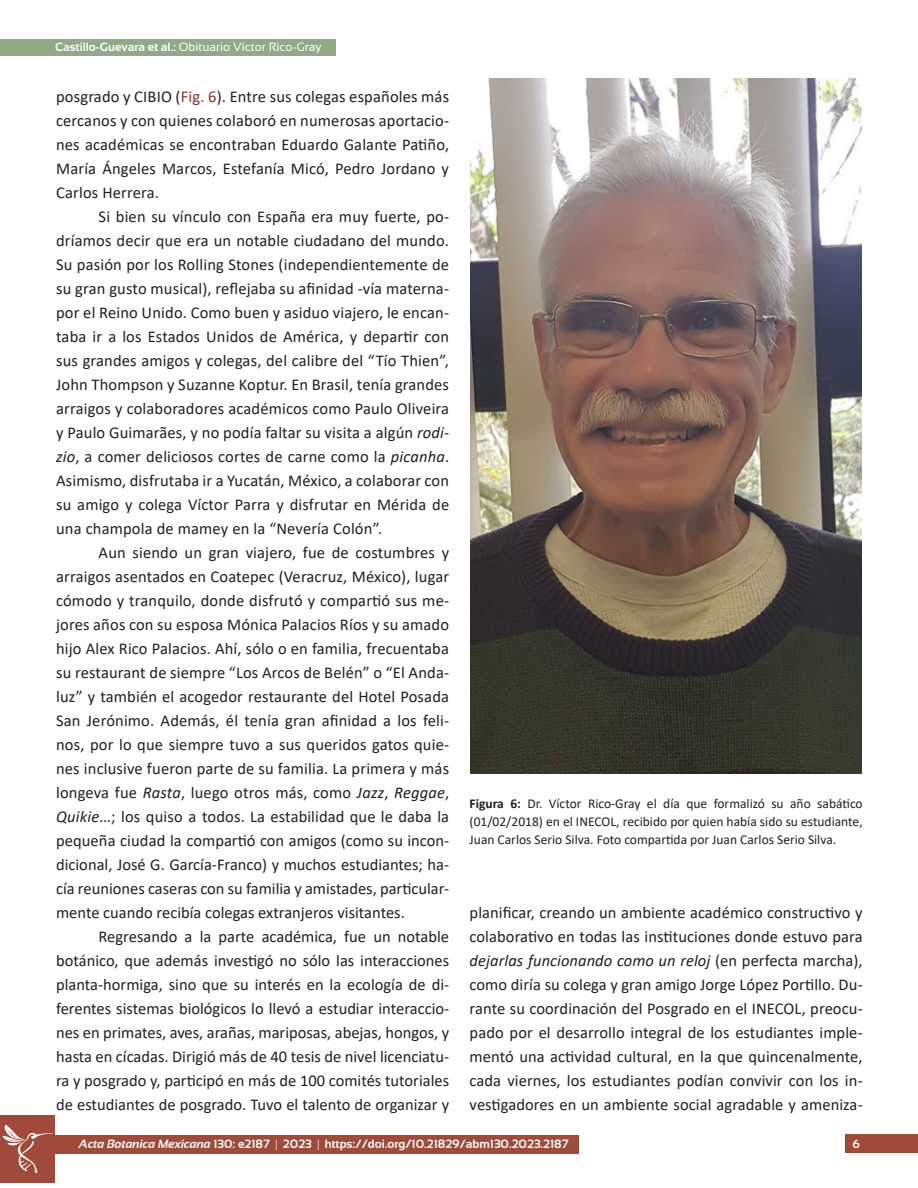
<style>
.page{position:relative;width:918px;height:1188px;background:#fff}
.page>*{position:absolute;margin:0;border:0;box-sizing:border-box;transform-origin:0 0}
.textobase{font:16.5px/24px "Calibri";color:#231f20;text-align:justify}
.piefigura{font:13.5px/18px "Calibri";color:#231f20;text-align:justify}
.t1{font:700 12px "Sansation";color:#fff}
.t2{font:12px "Sansation";color:#fff}
.t3{font:italic 700 12px "Sansation";color:#fff}
.s1{font-weight:700}
.s2{color:#853427}
.s3{font-style:italic}
.s4{font-weight:300}
</style>
<div class="page">
<div style="left:846px;top:1134px;width:72px;height:19px;background:#a04a3a"></div>
<div style="left:0;top:39px;width:336px;height:16px;background:#91a987"></div>
<div style="left:0;top:1135px;width:578px;height:19px;background:#a04a3a"></div>
<div style="left:0;top:1115px;width:55px;height:67px;background:#a14a3b"></div>
<svg style="left:3px;top:1125px;width:50px;height:48px"></svg>
<img style="left:471px;top:78px;width:391px;height:696px">
<p class="t2" style="left:55px;top:40px;width:268px"><span class="s1">Castillo-Guevara et al.:</span> Obituario Víctor Rico-Gray</p>
<p class="textobase" style="left:56px;top:84px;width:395px">posgrado y CIBIO (<span class="s2">Fig. 6</span>). Entre sus colegas españoles más cercanos y con quienes colaboró en numerosas aportacio&shy;nes académicas se encontraban Eduardo Galante Patiño, María Ángeles Marcos, Estefanía Micó, Pedro Jordano y Carlos Herrera.</p>
<p class="textobase" style="left:56px;top:204px;width:395px;text-indent:43px">Si bien su vínculo con España era muy fuerte, po&shy;dríamos decir que era un notable ciudadano del mundo.<br>Su pasión por los Rolling Stones (independientemente de su gran gusto musical), reflejaba su afinidad -vía materna&shy;por el Reino Unido. Como buen y asiduo viajero, le encan&shy;taba ir a los Estados Unidos de América, y departir con sus grandes amigos y colegas, del calibre del “Tío Thien”, John Thompson y Suzanne Koptur. En Brasil, tenía grandes arraigos y colaboradores académicos como Paulo Oliveira y Paulo Guimarães, y no podía faltar su visita a algún <span class="s3">rodi&shy;zio</span>, a comer deliciosos cortes de carne como la <span class="s3">picanha</span>.<br>Asimismo, disfrutaba ir a Yucatán, México, a colaborar con su amigo y colega Víctor Parra y disfrutar en Mérida de una champola de mamey en la “Nevería Colón”.</p>
<p class="textobase" style="left:56px;top:540px;width:395px;text-indent:43px">Aun siendo un gran viajero, fue de costumbres y arraigos asentados en Coatepec (Veracruz, México), lugar cómodo y tranquilo, donde disfrutó y compartió sus me&shy;jores años con su esposa Mónica Palacios Ríos y su amado hijo Alex Rico Palacios. Ahí, sólo o en familia, frecuentaba su restaurant de siempre “Los Arcos de Belén” o “El Anda&shy;luz” y también el acogedor restaurante del Hotel Posada San Jerónimo. Además, él tenía gran afinidad a los feli&shy;nos, por lo que siempre tuvo a sus queridos gatos quie&shy;nes inclusive fueron parte de su familia. La primera y más longeva fue <span class="s3">Rasta</span>, luego otros más, como <span class="s3">Jazz</span>, <span class="s3">Reggae</span>, <span class="s3">Quikie</span>…; los quiso a todos. La estabilidad que le daba la pequeña ciudad la compartió con amigos (como su incon&shy;dicional, José G. García-Franco) y muchos estudiantes; ha&shy;cía reuniones caseras con su familia y amistades, particular&shy;mente cuando recibía colegas extranjeros visitantes.</p>
<p class="textobase" style="left:56px;top:924px;width:395px;text-indent:43px">Regresando a la parte académica, fue un notable botánico, que además investigó no sólo las interacciones planta-hormiga, sino que su interés en la ecología de di&shy;ferentes sistemas biológicos lo llevó a estudiar interaccio&shy;nes en primates, aves, arañas, mariposas, abejas, hongos, y hasta en cícadas. Dirigió más de 40 tesis de nivel licenciatu&shy;ra y posgrado y, participó en más de 100 comités tutoriales de estudiantes de posgrado. Tuvo el talento de organizar y</p>
<p class="piefigura" style="left:470px;top:794px;width:395px"><span class="s1">Figura 6:</span> Dr. Víctor Rico-Gray el día que formalizó su año sabático (01/02/2018) en el INECOL, recibido por quien había sido su estudiante, Juan Carlos Serio Silva. Foto compartida por Juan Carlos Serio Silva.</p>
<p class="textobase" style="left:470px;top:900px;width:395px">planificar, creando un ambiente académico constructivo y colaborativo en todas las instituciones donde estuvo para <span class="s3">dejarlas funcionando como un reloj</span> (en perfecta marcha), como diría su colega y gran amigo Jorge López Portillo. Du&shy;rante su coordinación del Posgrado en el INECOL, preocu&shy;pado por el desarrollo integral de los estudiantes imple&shy;mentó una actividad cultural, en la que quincenalmente, cada viernes, los estudiantes podían convivir con los in&shy;vestigadores en un ambiente social agradable y ameniza-</p>
<p class="t1" style="left:193px;top:1134px;width:351px">128: e1924 <span class="s4">|</span> 2021 <span class="s4">|</span> https://doi.org/10.21829/abm128.2021.1924</p>
<p class="t1" style="left:58px;top:1138px;width:484px"><sup>Acta</sup> <sup>Botanica</sup> <sup>Mexicana</sup> 128: e1829 <span class="s4">|</span> 2021 <span class="s4">|</span> https://doi.org/10.21829/abm128.2021.18 9</p>
<p class="t1" style="left:79px;top:1138px;width:491px"><span class="s3">Acta Botanica Mexicana</span> 130: e2187 <span class="s4">|</span> 2023 <span class="s4">|</span> https://doi.org/10.21829/abm130.2023.2187</p>
<p class="t3" style="left:56px;top:1138px;width:134px">Acta Botanic Mexicana</p>
<p class="t1" style="left:853px;top:1137px;width:9px">6</p>
</div>
